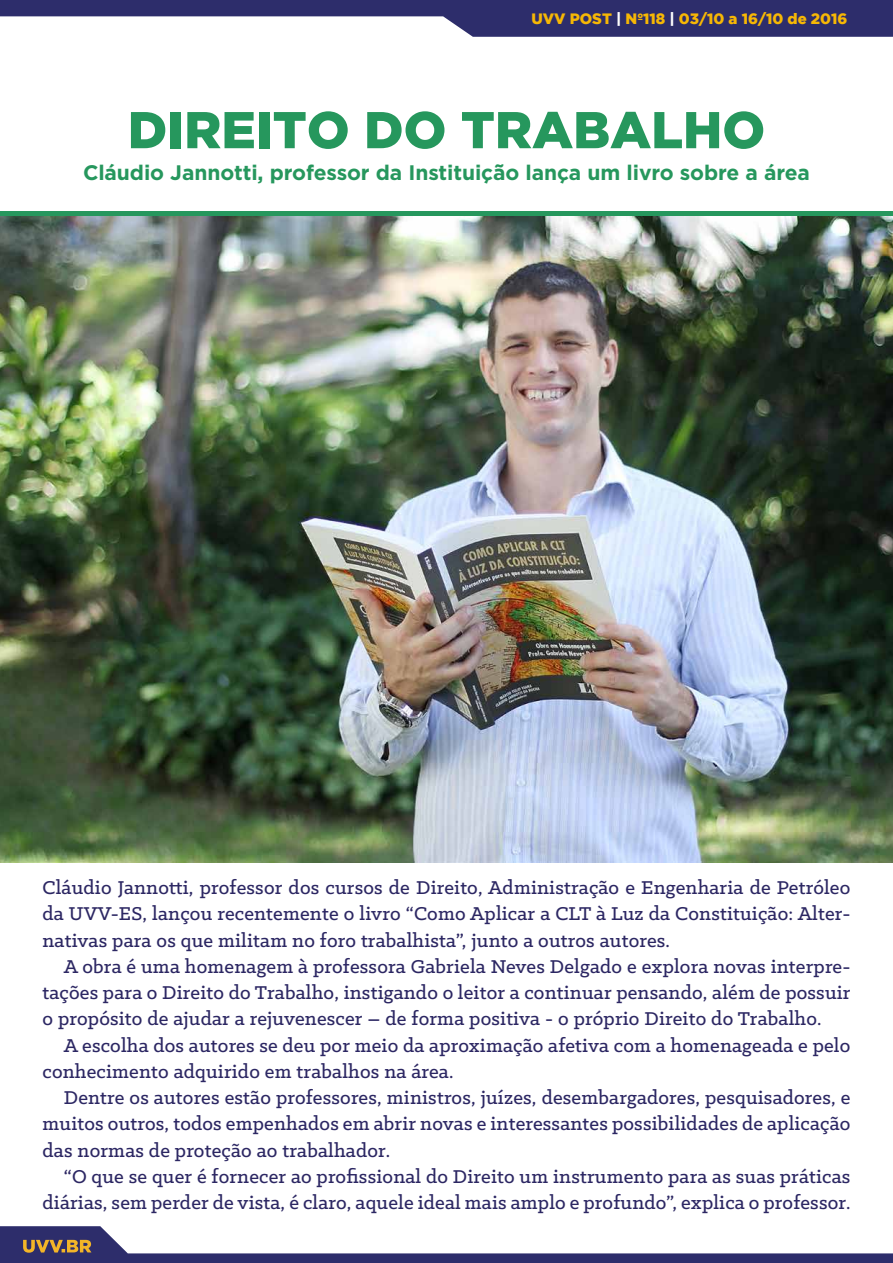
<style>
.page{position:relative;width:893px;height:1263px;background:#fff}
.page>*{position:absolute;margin:0;border:0;box-sizing:border-box;transform-origin:0 0}
.t1{font:900 51.6px "Gotham";color:#26975d}
.t2{font:500 21px/26.2px "Klinic Slab";letter-spacing:.01em;color:#2c2763;text-align:justify}
.t3{font:700 21px "Gotham";letter-spacing:-.005em;color:#26975d}
.t4{font:900 15px "Gotham";color:#f6b705}
.s1{color:#fff}
</style>
<div class="page">
<svg style="left:0;top:0;width:893px;height:37px"></svg>
<svg style="left:0;top:1226px;width:893px;height:37px"></svg>
<img style="left:0;top:216px;width:893px;height:646px">
<hr style="left:0;top:212px;width:893px;height:4px;background:#26975d">
<p class="t4" style="left:531px;top:10px;width:318px">UVV POST <span class="s1">|</span> Nº118 <span class="s1">|</span> 03/10 a 16/10 de 2016</p>
<h1 class="t1" style="left:128px;top:100px;width:639px">DIREITO DO TRABALHO</h1>
<p class="t3" style="left:83px;top:160px;width:728px">Cláudio Jannotti, professor da Instituição lança um livro sobre a área</p>
<p class="t2" style="left:43px;top:874px;width:809px">Cláudio Jannotti, professor dos cursos de Direito, Administração e Engenharia de Petróleo da UVV-ES, lançou recentemente o livro “Como Aplicar a CLT à Luz da Constituição: Alter&shy;nativas para os que militam no foro trabalhista”, junto a outros autores.</p>
<p class="t2" style="left:43px;top:953px;width:809px;text-indent:21px">A obra é uma homenagem à professora Gabriela Neves Delgado e explora novas interpre&shy;tações para o Direito do Trabalho, instigando o leitor a continuar pensando, além de possuir o propósito de ajudar a rejuvenescer – de forma positiva - o próprio Direito do Trabalho.</p>
<p class="t2" style="left:43px;top:1031px;width:809px;text-indent:21px">A escolha dos autores se deu por meio da aproximação afetiva com a homenageada e pelo conhecimento adquirido em trabalhos na área.</p>
<p class="t2" style="left:43px;top:1084px;width:809px;text-indent:21px">Dentre os autores estão professores, ministros, juízes, desembargadores, pesquisadores, e muitos outros, todos empenhados em abrir novas e interessantes possibilidades de aplicação das normas de proteção ao trabalhador.</p>
<p class="t2" style="left:43px;top:1163px;width:809px;text-align:right">“O que se quer é fornecer ao profissional do Direito um instrumento para as suas práticas diárias, sem perder de vista, é claro, aquele ideal mais amplo e profundo”, explica o professor.</p>
</div>
